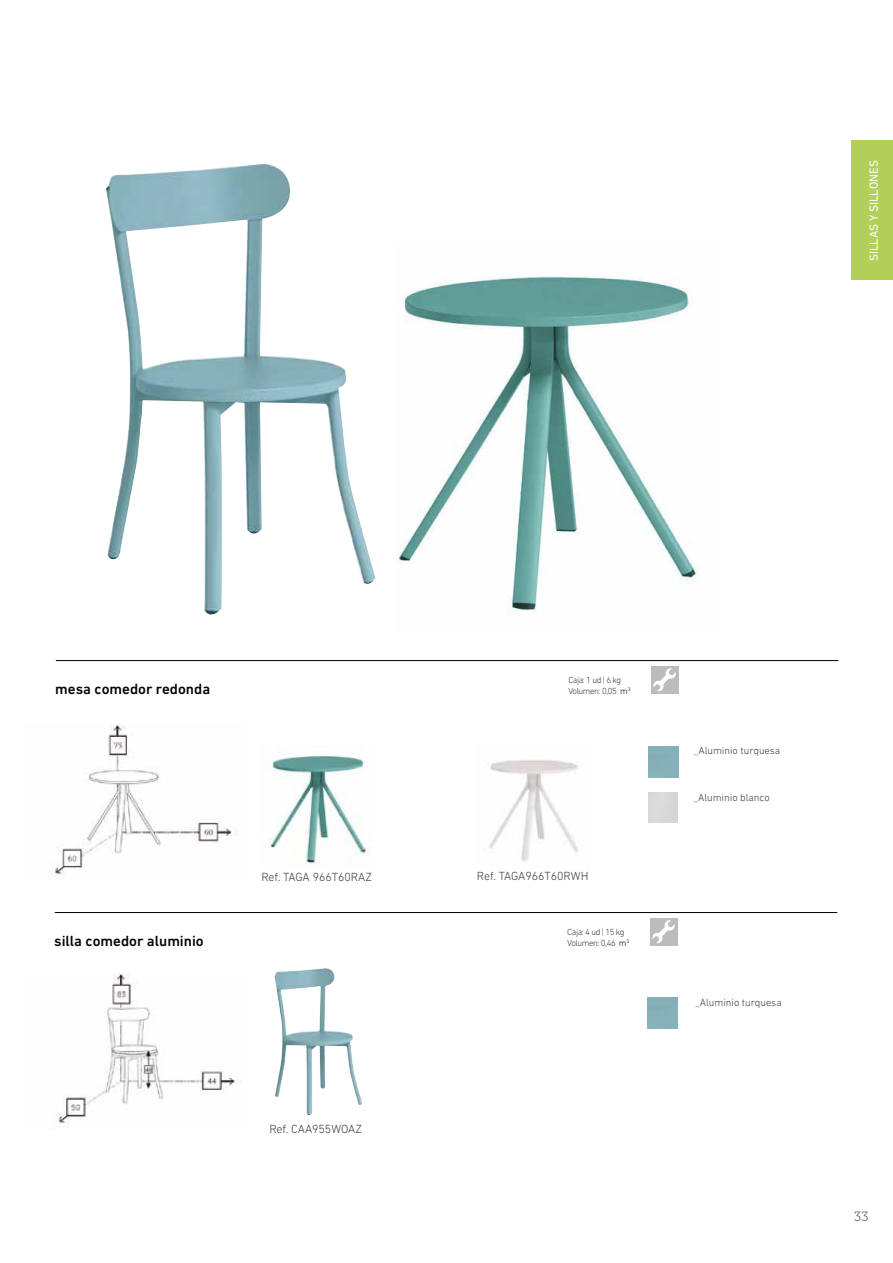
<style>
.page{position:relative;width:893px;height:1263px;background:#fff}
.page>*{position:absolute;margin:0;border:0;box-sizing:border-box;transform-origin:0 0}
.t1{font:500 15px "DIN Next LT Pro";color:#020203}
.t2{font:13.5px "Museo Slab 300";color:#706f6f}
.t3{font:300 12px "DIN Next LT Pro";color:#3c3c3b}
.t4{font:12px "DIN Next LT Pro";color:#fff}
.t5{font:300 10.5px "DIN Next LT Pro";color:#3c3c3b}
.t6{font:300 9px "DIN Next LT Pro";letter-spacing:-.05em;color:#3c3c3b}
.s1{color:#000}
.s2{font-size:9px}
</style>
<div class="page">
<img style="left:274px;top:968px;width:88px;height:147px">
<div style="left:851px;top:141px;width:42px;height:139px;background:#b3cf59"></div>
<hr style="left:55px;top:912px;width:782px;height:1px;background:#000">
<div style="left:650px;top:918px;width:27px;height:27px;background:#bdbbbb"></div>
<svg style="left:652px;top:920px;width:23px;height:23px"></svg>
<hr style="left:56px;top:660px;width:782px;height:1px;background:#000">
<div style="left:651px;top:666px;width:27px;height:27px;background:#bdbbbb"></div>
<svg style="left:653px;top:668px;width:23px;height:23px"></svg>
<img style="left:262px;top:752px;width:107px;height:112px">
<img style="left:488px;top:760px;width:90px;height:102px">
<img style="left:106px;top:164px;width:269px;height:450px">
<img style="left:398px;top:276px;width:301px;height:336px">
<img style="left:53px;top:973px;width:185px;height:156px">
<img style="left:54px;top:724px;width:183px;height:151px">
<h3 class="t4" style="left:867px;top:261px;width:102px;rotate:-90deg">SILLAS Y SILLONES</h3>
<p class="t6" style="left:568px;top:675px;width:54px">Caja: 1 ud | 6 kg</p>
<h1 class="t1" style="left:55px;top:680px;width:156px">mesa comedor redonda</h1>
<p class="t6" style="left:568px;top:686px;width:64px">Volumen: 0,05 <span class="s1">m</span><sup>3</sup></p>
<h3 class="t3" style="left:261px;top:870px;width:112px">Ref. TAGA 966T60RAZ</h3>
<h3 class="t3" style="left:477px;top:869px;width:113px">Ref. TAGA966T60RWH</h3>
<p class="t6" style="left:567px;top:927px;width:59px">Caja: 4 ud | 15 kg</p>
<h1 class="t1" style="left:54px;top:932px;width:151px">silla comedor aluminio</h1>
<p class="t6" style="left:567px;top:937px;width:64px">Volumen: 0,46 <span class="s1">m</span><sup>3</sup></p>
<h3 class="t3" style="left:269px;top:1121px;width:94px">Ref. CAA955WOAZ</h3>
<p class="t5" style="left:694px;top:744px;width:88px"><span class="s2">_</span>Aluminio turquesa</p>
<p class="t5" style="left:694px;top:791px;width:77px"><span class="s2">_</span>Aluminio blanco</p>
<p class="t5" style="left:696px;top:996px;width:88px"><span class="s2">_</span>Aluminio turquesa</p>
<h2 class="t2" style="left:854px;top:1209px;width:17px">33</h2>
</div>
